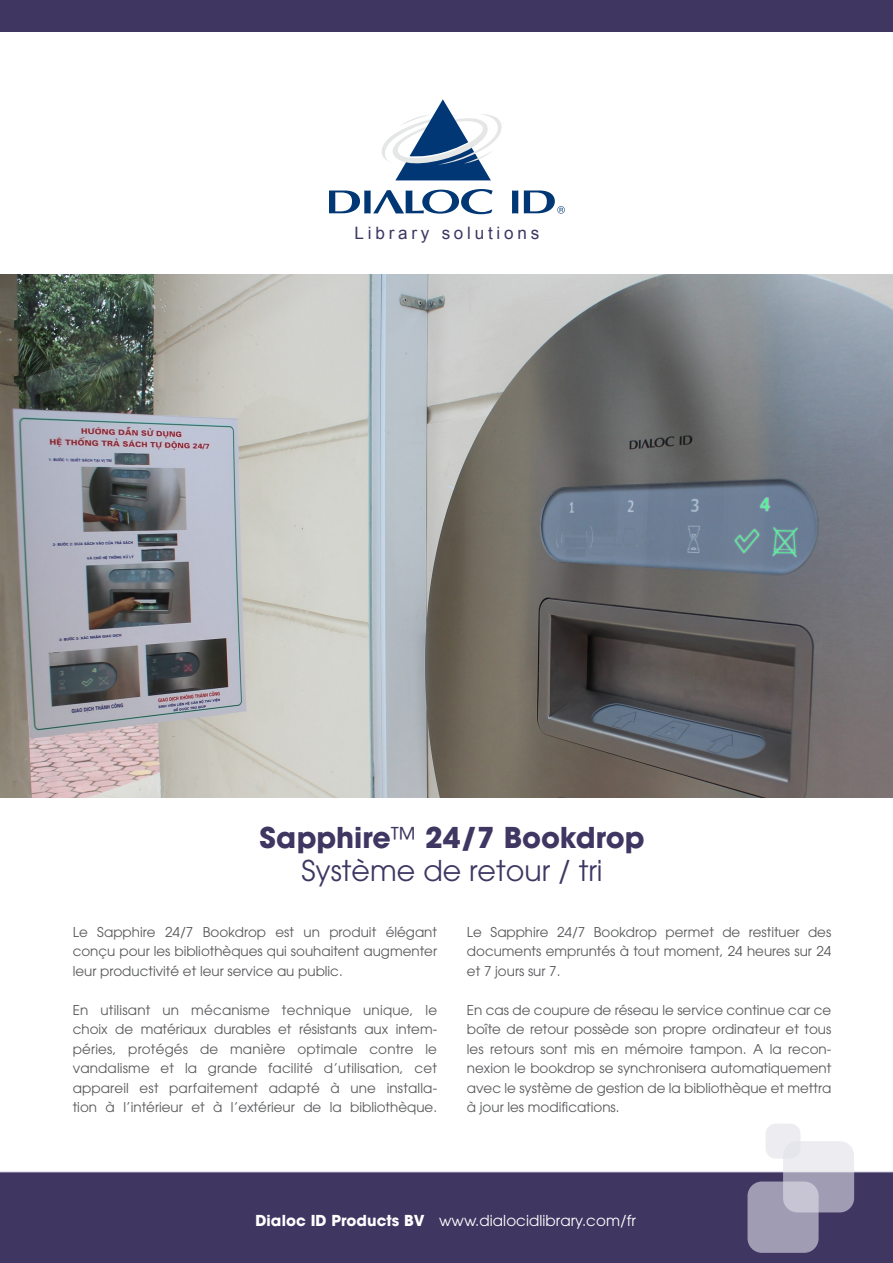
<style>
.page{position:relative;width:893px;height:1263px;background:#fff}
.page>*{position:absolute;margin:0;border:0;box-sizing:border-box;transform-origin:0 0}
.t1{font:700 28.5px/33px "ITC Avant Garde Pro";color:#3f3662;text-align:center}
.t2{font:17.1px "Arial";letter-spacing:.22em;color:#3f3662}
.t3{font:15px "ITC Avant Garde Pro";letter-spacing:.005em;color:#fff}
.t4{font:13.5px/19.5px "ITC Avant Garde Pro";color:#57585a;text-align:justify}
.s1{font-weight:400}
.s2{font-weight:700}
</style>
<div class="page">
<div style="left:0;top:1172px;width:893px;height:91px;background:#3f3662"></div>
<svg style="left:783px;top:1141px;width:71px;height:71px;background:#c7c5d3"></svg>
<svg style="left:747px;top:1181px;width:72px;height:72px;background:#a6a2b8"></svg>
<div style="left:766px;top:1124px;width:34px;height:35px;background:#ededf1;border-radius:10px"></div>
<div style="left:0;top:0;width:893px;height:32px;background:#3f3662"></div>
<hr style="left:0;top:1171px;width:893px;height:1px;background:#e9e7ee">
<img style="left:0;top:274px;width:893px;height:523px">
<svg style="left:329px;top:189px;width:164px;height:25px"></svg>
<svg style="left:382px;top:99px;width:120px;height:81px"></svg>
<svg style="left:512px;top:190px;width:6px;height:23px"></svg>
<svg style="left:524px;top:190px;width:41px;height:24px"></svg>
<p class="t2" style="left:355px;top:223px;width:186px">Library solutions</p>
<h1 class="t1" style="left:259px;top:821px;width:387px">Sapphire<span class="s1">™</span> 24/7 Bookdrop<br><span class="s1">Système de retour / tri</span></h1>
<p class="t4" style="left:73px;top:922px;width:366px">Le Sapphire 24/7 Bookdrop est un produit élégant conçu pour les bibliothèques qui souhaitent augmenter leur productivité et leur service au public.</p>
<p class="t4" style="left:73px;top:1000px;width:366px">En utilisant un mécanisme technique unique, le choix de matériaux durables et résistants aux intem&shy;péries, protégés de manière optimale contre le vandalisme et la grande facilité d’utilisation, cet appareil est parfaitement adapté à une installa&shy;tion à l’intérieur et à l’extérieur de la bibliothèque.</p>
<p class="t4" style="left:467px;top:922px;width:366px">Le Sapphire 24/7 Bookdrop permet de restituer des documents empruntés à tout moment, 24 heures sur 24 et 7 jours sur 7.</p>
<p class="t4" style="left:467px;top:1000px;width:366px">En cas de coupure de réseau le service continue car ce boîte de retour possède son propre ordinateur et tous les retours sont mis en mémoire tampon. A la recon&shy;nexion le bookdrop se synchronisera automatiquement avec le système de gestion de la bibliothèque et mettra à jour les modifications.</p>
<p class="t3" style="left:255px;top:1211px;width:382px"><span class="s2">Dialoc ID Products BV</span> www.dialocidlibrary.com/fr</p>
</div>
